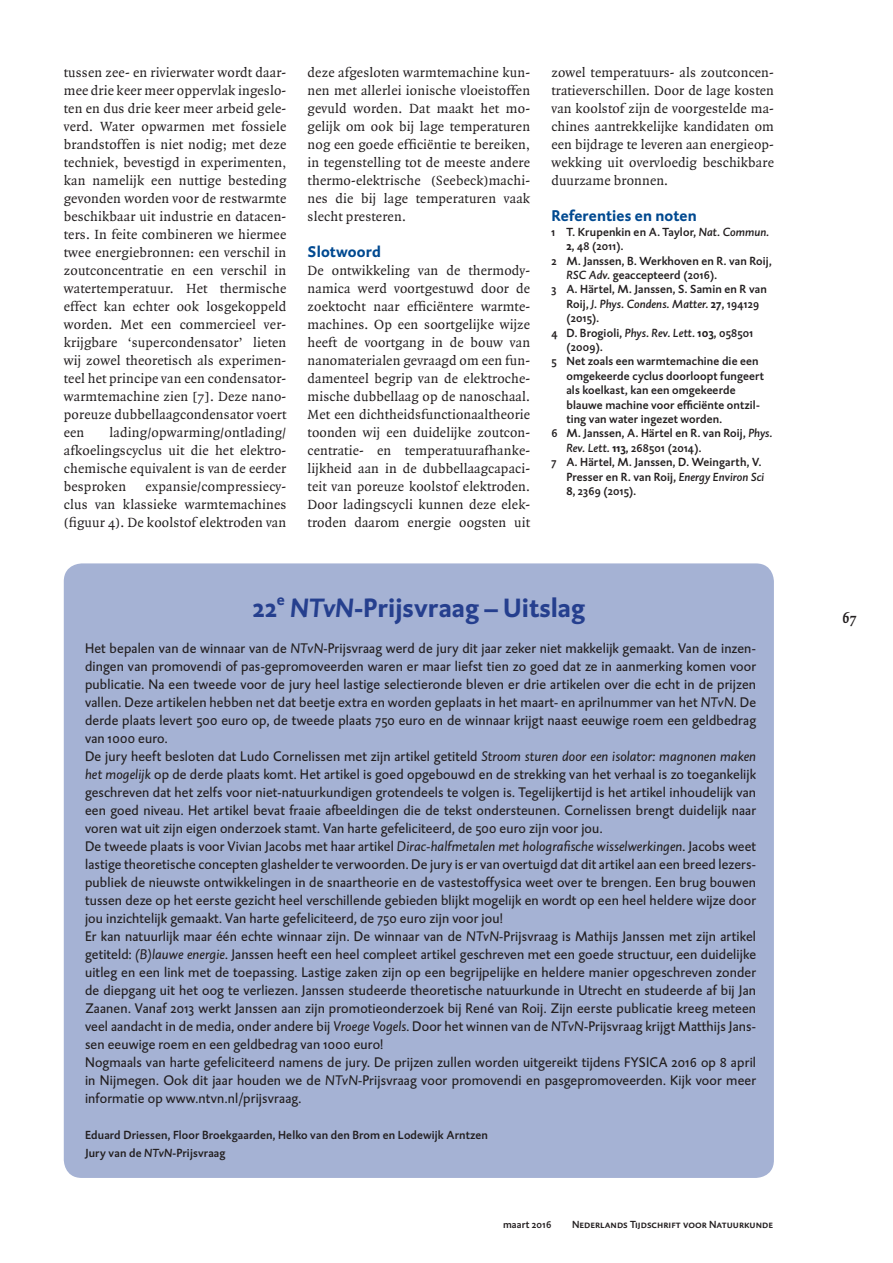
<style>
.page{position:relative;width:893px;height:1263px;background:#fff}
.page>*{position:absolute;margin:0;border:0;box-sizing:border-box;transform-origin:0 0}
.Kop_Nieuws{font:700 27px "DTL Caspari ST";color:#253f8e}
.Tussenkop_Referentie{font:700 15.75px "DTL Caspari T";letter-spacing:.01em;color:#014990}
.Kop_Nieuws-2{font:700 15.75px "DTL Caspari ST";color:#253f8e}
.t1{font:italic 700 15px "Quadraat";color:#231f20}
.Kader_Tekst{font:14.25px/18px "DTL Caspari ST";letter-spacing:.01em;color:#231f20;text-align:justify}
.Basis_Tekst{font:14.25px/18px "Quadraat";letter-spacing:.015em;color:#231f20;text-align:justify}
.Referentie_tekst{font:500 12px/14.4px "DTL Caspari ST";letter-spacing:.01em;color:#231f20}
.Kader_Tekst-2{font:500 12px "DTL Caspari ST";letter-spacing:.01em;color:#231f20}
.t2{font:500 10.5px "DTL Caspari T Caps";letter-spacing:.005em;color:#231f20}
.t3{font:500 10.5px "DTL Caspari ST";letter-spacing:.015em;color:#231f20}
.s1{font-style:italic}
.s2{font-weight:700}
</style>
<div class="page">
<div style="left:64px;top:563px;width:710px;height:615px;background:#a5b2d4;border-radius:18px"></div>
<p class="Basis_Tekst" style="left:64px;top:64px;width:224px">tussen zee- en rivierwater wordt daar&shy;mee drie keer meer oppervlak ingeslo&shy;ten en dus drie keer meer arbeid gele&shy;verd. Water opwarmen met fossiele brandstoffen is niet nodig; met deze techniek, bevestigd in experimenten, kan namelijk een nuttige besteding gevonden worden voor de restwarmte beschikbaar uit industrie en datacen&shy;ters. In feite combineren we hiermee twee energiebronnen: een verschil in zoutconcentratie en een verschil in watertemperatuur. Het thermische effect kan echter ook losgekoppeld worden. Met een commercieel ver&shy;krijgbare ‘supercondensator’ lieten wij zowel theoretisch als experimen&shy;teel het principe van een condensator&shy;warmtemachine zien [7]. Deze nano&shy;poreuze dubbellaagcondensator voert een</p>
<p class="Basis_Tekst" style="left:64px;top:424px;width:224px;text-indent:46px">lading/opwarming/ontlading/ afkoelingscyclus uit die het elektro&shy;chemische equivalent is van de eerder besproken</p>
<p class="Basis_Tekst" style="left:64px;top:478px;width:224px;text-indent:82px">expansie/compressiecy&shy;clus van klassieke warmtemachines (figuur 4). De koolstof elektroden van</p>
<p class="Basis_Tekst" style="left:308px;top:64px;width:224px">deze afgesloten warmtemachine kun&shy;nen met allerlei ionische vloeistoffen gevuld worden. Dat maakt het mo&shy;gelijk om ook bij lage temperaturen nog een goede efficiëntie te bereiken, in tegenstelling tot de meeste andere thermo-elektrische (Seebeck)machi&shy;nes die bij lage temperaturen vaak slecht presteren.</p>
<p class="Tussenkop_Referentie" style="left:308px;top:242px;width:75px">Slotwoord</p>
<p class="Basis_Tekst" style="left:308px;top:262px;width:224px">De ontwikkeling van de thermody&shy;namica werd voortgestuwd door de zoektocht naar efficiëntere warmte&shy;machines. Op een soortgelijke wijze heeft de voortgang in de bouw van nanomaterialen gevraagd om een fun&shy;damenteel begrip van de elektroche&shy;mische dubbellaag op de nanoschaal.<br>Met een dichtheidsfunctionaaltheorie toonden wij een duidelijke zoutcon&shy;centratie- en temperatuurafhanke&shy;lijkheid aan in de dubbellaagcapaci&shy;teit van poreuze koolstof elektroden.<br>Door ladingscycli kunnen deze elek&shy;troden daarom energie oogsten uit</p>
<p class="Basis_Tekst" style="left:551px;top:64px;width:224px">zowel temperatuurs- als zoutconcen&shy;tratieverschillen. Door de lage kosten van koolstof zijn de voorgestelde ma&shy;chines aantrekkelijke kandidaten om een bijdrage te leveren aan energieop&shy;wekking uit overvloedig beschikbare duurzame bronnen.</p>
<p class="Tussenkop_Referentie" style="left:551px;top:206px;width:147px">Referenties en noten</p>
<p class="Referentie_tekst" style="left:566px;top:224px;width:204px;text-indent:-15px">1 T. Krupenkin en A. Taylor, <span class="s1">Nat. Commun.<br></span><span class="s2">2</span>, 48 (2011).</p>
<p class="Referentie_tekst" style="left:566px;top:253px;width:207px;text-indent:-15px">2 M. Janssen, B. Werkhoven en R. van Roij,<br><span class="s1">RSC Adv.</span> geaccepteerd (2016).</p>
<p class="Referentie_tekst" style="left:566px;top:282px;width:202px;text-indent:-15px">3 A. Härtel, M. Janssen, S. Samin en R van<br>Roij, <span class="s1">J. Phys. Condens. Matter.</span> <span class="s2">27</span>, 194129 (2015).</p>
<p class="Referentie_tekst" style="left:566px;top:325px;width:188px;text-indent:-15px">4 D. Brogioli, <span class="s1">Phys. Rev. Lett.</span> <span class="s2">103</span>, 058501 (2009).</p>
<p class="Referentie_tekst" style="left:566px;top:354px;width:199px;text-indent:-15px">5 Net zoals een warmtemachine die een omgekeerde cyclus doorloopt fungeert als koelkast, kan een omgekeerde blauwe machine voor efficiënte ontzil&shy;ting van water ingezet worden.</p>
<p class="Referentie_tekst" style="left:566px;top:426px;width:208px;text-indent:-15px">6 M. Janssen, A. Härtel en R. van Roij, <span class="s1">Phys.<br>Rev. Lett.</span> <span class="s2">113</span>, 268501 (2014).</p>
<p class="Referentie_tekst" style="left:566px;top:455px;width:199px;text-indent:-15px">7 A. Härtel, M. Janssen, D. Weingarth, V.<br>Presser en R. van Roij, <span class="s1">Energy Environ Sci<br></span><span class="s2">8</span>, 2369 (2015).</p>
<p class="Kop_Nieuws-2" style="left:277px;top:589px;width:9px">e</p>
<p class="Kop_Nieuws" style="left:290px;top:590px;width:296px"><span class="s1">NTvN</span>-Prijsvraag – Uitslag</p>
<p class="Kop_Nieuws" style="left:253px;top:590px;width:26px">22</p>
<p class="Kader_Tekst" style="left:85px;top:639px;width:673px">Het bepalen van de winnaar van de <span class="s1">NTvN</span>-Prijsvraag werd de jury dit jaar zeker niet makkelijk gemaakt. Van de inzen&shy;dingen van promovendi of pas-gepromoveerden waren er maar liefst tien zo goed dat ze in aanmerking komen voor publicatie. Na een tweede voor de jury heel lastige selectieronde bleven er drie artikelen over die echt in de prijzen vallen. Deze artikelen hebben net dat beetje extra en worden geplaats in het maart- en aprilnummer van het <span class="s1">NTvN</span>. De derde plaats levert 500 euro op, de tweede plaats 750 euro en de winnaar krijgt naast eeuwige roem een geldbedrag van 1000 euro.</p>
<p class="Kader_Tekst" style="left:85px;top:747px;width:673px">De jury heeft besloten dat Ludo Cornelissen met zijn artikel getiteld <span class="s1">Stroom sturen door een isolator: magnonen maken het mogelijk</span> op de derde plaats komt. Het artikel is goed opgebouwd en de strekking van het verhaal is zo toegankelijk geschreven dat het zelfs voor niet-natuurkundigen grotendeels te volgen is. Tegelijkertijd is het artikel inhoudelijk van een goed niveau. Het artikel bevat fraaie afbeeldingen die de tekst ondersteunen. Cornelissen brengt duidelijk naar voren wat uit zijn eigen onderzoek stamt. Van harte gefeliciteerd, de 500 euro zijn voor jou.</p>
<p class="Kader_Tekst" style="left:85px;top:837px;width:673px">De tweede plaats is voor Vivian Jacobs met haar artikel <span class="s1">Dirac-halfmetalen met holografische wisselwerkingen</span>. Jacobs weet lastige theoretische concepten glashelder te verwoorden. De jury is er van overtuigd dat dit artikel aan een breed lezers&shy;publiek de nieuwste ontwikkelingen in de snaartheorie en de vastestoffysica weet over te brengen. Een brug bouwen tussen deze op het eerste gezicht heel verschillende gebieden blijkt mogelijk en wordt op een heel heldere wijze door jou inzichtelijk gemaakt. Van harte gefeliciteerd, de 750 euro zijn voor jou!</p>
<p class="Kader_Tekst" style="left:85px;top:927px;width:673px">Er kan natuurlijk maar één echte winnaar zijn. De winnaar van de <span class="s1">NTvN</span>-Prijsvraag is Mathijs Janssen met zijn artikel getiteld: <span class="s1">(B)lauwe energie</span>. Janssen heeft een heel compleet artikel geschreven met een goede structuur, een duidelijke uitleg en een link met de toepassing. Lastige zaken zijn op een begrijpelijke en heldere manier opgeschreven zonder de diepgang uit het oog te verliezen. Janssen studeerde theoretische natuurkunde in Utrecht en studeerde af bij Jan Zaanen. Vanaf 2013 werkt Janssen aan zijn promotieonderzoek bij René van Roij. Zijn eerste publicatie kreeg meteen veel aandacht in de media, onder andere bij <span class="s1">Vroege Vogels</span>. Door het winnen van de <span class="s1">NTvN</span>-Prijsvraag krijgt Matthijs Jans&shy;sen eeuwige roem en een geldbedrag van 1000 euro!</p>
<p class="Kader_Tekst" style="left:85px;top:1053px;width:673px">Nogmaals van harte gefeliciteerd namens de jury. De prijzen zullen worden uitgereikt tijdens FYSICA 2016 op 8 april in Nijmegen. Ook dit jaar houden we de <span class="s1">NTvN</span>-Prijsvraag voor promovendi en pasgepromoveerden. Kijk voor meer informatie op www.ntvn.nl/prijsvraag.</p>
<p class="Kader_Tekst-2" style="left:85px;top:1127px;width:404px">Eduard Driessen, Floor Broekgaarden, Helko van den Brom en Lodewijk Arntzen</p>
<p class="Kader_Tekst-2" style="left:85px;top:1145px;width:142px">Jury van de <span class="s1">NTvN</span>-Prijsvraag</p>
<p class="t3" style="left:503px;top:1218px;width:50px">maart 2016</p>
<p class="t2" style="left:572px;top:1218px;width:203px">Nederlands Tijdschrift voor Natuurkunde</p>
<p class="t1" style="left:842px;top:610px;width:17px">67</p>
</div>
